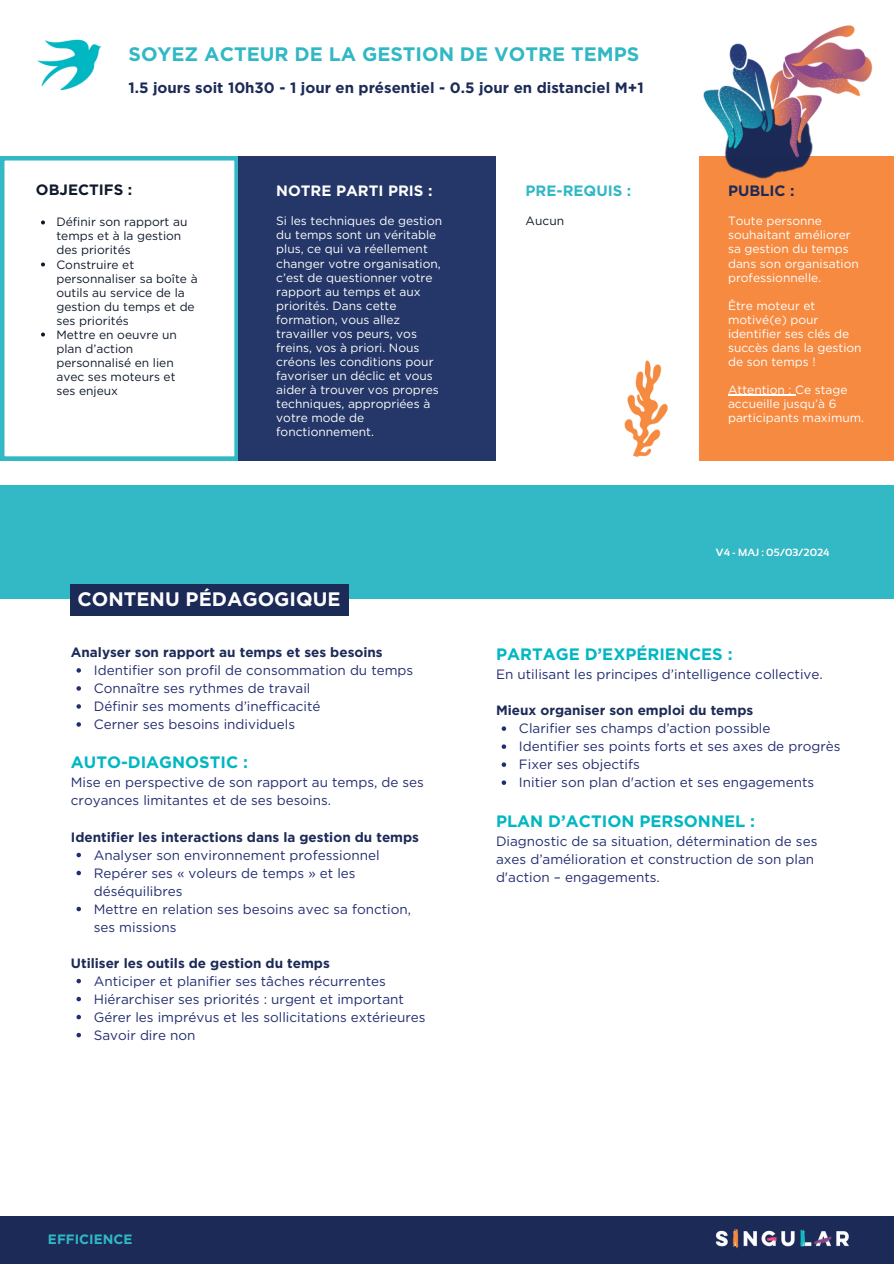
<style>
.page{position:relative;width:894px;height:1264px;background:#fff}
.page>*{position:absolute;margin:0;border:0;box-sizing:border-box;transform-origin:0 0}
.t1{font:700 19.5px "Gotham";color:#31b8c5}
.t2{font:700 19.5px "Gotham";color:#fefefe}
.t3{font:700 16.5px "Gotham";color:#00b7c2}
.t4{font:700 15px "Gotham";color:#1c2a57}
.t5{font:700 15px "Gotham";color:#fefefe}
.t6{font:700 15px "Gotham";color:#31b8c5}
.t7{font:700 15px "Gotham";color:#0f1a2b}
.t8{font:13.5px/18px "Gotham";color:#232d71}
.t9{font:700 13.5px "Gotham";color:#1c2a57}
.t10{font:700 13.5px "Gotham";color:#31b8c5}
.t11{font:12px/14px "Gotham";color:#fefefe}
.t12{font:12px/14px "Gotham";color:#fff}
.t13{font:12px/14px "Gotham";color:#0f1a2b}
.t14{font:700 10.5px "Sansation";color:#fefefe}
</style>
<div class="page">
<svg style="left:0;top:156px;width:238px;height:305px"></svg>
<div style="left:239px;top:156px;width:257px;height:305px;background:#233567"></div>
<div style="left:0;top:485px;width:893px;height:113px;background:#31b8c5"></div>
<div style="left:698px;top:156px;width:195px;height:304px;background:#f6893f"></div>
<hr style="left:727px;top:394px;width:68px;height:1px;background:#fff">
<img style="left:725px;top:159px;width:84px;height:20px">
<img style="left:703px;top:25px;width:170px;height:134px">
<div style="left:0;top:1216px;width:893px;height:47px;background:#1c2a57"></div>
<img style="left:38px;top:39px;width:63px;height:52px">
<img style="left:624px;top:360px;width:44px;height:97px">
<svg style="left:41px;top:220px;width:4px;height:4px"></svg>
<svg style="left:41px;top:262px;width:4px;height:4px"></svg>
<svg style="left:41px;top:332px;width:4px;height:4px"></svg>
<div style="left:70px;top:584px;width:278px;height:31px;background:#1c2a57"></div>
<img style="left:715px;top:1228px;width:134px;height:21px">
<svg style="left:76px;top:668px;width:5px;height:4px"></svg>
<svg style="left:76px;top:686px;width:5px;height:4px"></svg>
<svg style="left:76px;top:704px;width:5px;height:4px"></svg>
<svg style="left:76px;top:722px;width:5px;height:4px"></svg>
<svg style="left:76px;top:852px;width:5px;height:5px"></svg>
<svg style="left:76px;top:870px;width:5px;height:5px"></svg>
<svg style="left:76px;top:906px;width:5px;height:5px"></svg>
<svg style="left:76px;top:978px;width:5px;height:5px"></svg>
<svg style="left:76px;top:996px;width:5px;height:5px"></svg>
<svg style="left:76px;top:1014px;width:5px;height:5px"></svg>
<svg style="left:76px;top:1032px;width:5px;height:5px"></svg>
<svg style="left:501px;top:726px;width:5px;height:5px"></svg>
<svg style="left:501px;top:744px;width:5px;height:5px"></svg>
<svg style="left:501px;top:762px;width:5px;height:5px"></svg>
<svg style="left:501px;top:780px;width:5px;height:5px"></svg>
<h3 class="t1" style="left:128px;top:42px;width:512px">SOYEZ ACTEUR DE LA GESTION DE VOTRE TEMPS</h3>
<h2 class="t4" style="left:128px;top:79px;width:516px">1.5 jours soit 10h30 - 1 jour en présentiel - 0.5 jour en distanciel M+1</h2>
<p class="t7" style="left:36px;top:181px;width:98px">OBJECTIFS :</p>
<p class="t13" style="left:56px;top:215px;width:143px">Définir son rapport au temps et à la gestion des priorités<br>Construire et personnaliser sa boîte à outils au service de la gestion du temps et de ses priorités<br>Mettre en oeuvre un plan d’action personnalisé en lien avec ses moteurs et<br>ses enjeux</p>
<p class="t5" style="left:276px;top:182px;width:158px">NOTRE PARTI PRIS :</p>
<h1 class="t11" style="left:276px;top:214px;width:167px">Si les techniques de gestion du temps sont un véritable plus, ce qui va réellement changer votre organisation, c’est de questionner votre rapport au temps et aux priorités. Dans cette formation, vous allez travailler vos peurs, vos freins, vos à priori. Nous créons les conditions pour favoriser un déclic et vous aider à trouver vos propres techniques, appropriées à votre mode de fonctionnement.</h1>
<p class="t2" style="left:77px;top:587px;width:264px">CONTENU PÉDAGOGIQUE</p>
<p class="t6" style="left:525px;top:182px;width:107px">PRE-REQUIS :</p>
<p class="t13" style="left:525px;top:214px;width:40px">Aucun</p>
<p class="t4" style="left:727px;top:182px;width:68px">PUBLIC :</p>
<p class="t12" style="left:727px;top:214px;width:132px">Toute personne souhaitant améliorer sa gestion du temps dans son organisation professionnelle.</p>
<p class="t12" style="left:727px;top:298px;width:135px">Être moteur et motivé(e) pour identifier ses clés de succès dans la gestion de son temps !</p>
<p class="t12" style="left:727px;top:382px;width:137px">Attention : Ce stage accueille jusqu’à 6 participants maximum.</p>
<p class="t14" style="left:715px;top:546px;width:115px">V4 - MAJ : 05/03/2024</p>
<p class="t9" style="left:71px;top:644px;width:313px">Analyser son rapport au temps et ses besoins</p>
<p class="t8" style="left:94px;top:661px;width:321px">Identifier son profil de consommation du temps</p>
<h1 class="t8" style="left:94px;top:679px;width:218px">Connaître ses rythmes de travail</h1>
<h5 class="t8" style="left:94px;top:697px;width:228px">Définir ses moments d’inefficacité</h5>
<p class="t8" style="left:94px;top:715px;width:203px">Cerner ses besoins individuels</p>
<p class="t3" style="left:71px;top:752px;width:179px">AUTO-DIAGNOSTIC :</p>
<p class="t8" style="left:71px;top:773px;width:354px">Mise en perspective de son rapport au temps, de ses croyances limitantes et de ses besoins.</p>
<p class="t9" style="left:71px;top:828px;width:349px">Identifier les interactions dans la gestion du temps</p>
<p class="t8" style="left:94px;top:845px;width:287px">Analyser son environnement professionnel</p>
<h6 class="t8" style="left:94px;top:863px;width:263px">Repérer ses « voleurs de temps » et les déséquilibres</h6>
<h5 class="t8" style="left:94px;top:899px;width:319px">Mettre en relation ses besoins avec sa fonction, ses missions</h5>
<p class="t9" style="left:71px;top:954px;width:260px">Utiliser les outils de gestion du temps</p>
<p class="t8" style="left:94px;top:971px;width:293px">Anticiper et planifier ses tâches récurrentes</p>
<p class="t8" style="left:94px;top:989px;width:311px">Hiérarchiser ses priorités : urgent et important</p>
<h5 class="t8" style="left:94px;top:1007px;width:333px">Gérer les imprévus et les sollicitations extérieures</h5>
<p class="t8" style="left:94px;top:1025px;width:103px">Savoir dire non</p>
<p class="t3" style="left:496px;top:644px;width:238px">PARTAGE D’EXPÉRIENCES :</p>
<p class="t8" style="left:496px;top:665px;width:328px">En utilisant les principes d’intelligence collective.</p>
<p class="t9" style="left:496px;top:702px;width:259px">Mieux organiser son emploi du temps</p>
<p class="t8" style="left:519px;top:719px;width:323px">Clarifier ses champs d’action possible<br>Identifier ses points forts et ses axes de progrès Fixer ses objectifs<br>Initier son plan d'action et ses engagements</p>
<p class="t3" style="left:496px;top:810px;width:260px">PLAN D’ACTION PERSONNEL :</p>
<p class="t8" style="left:496px;top:831px;width:323px">Diagnostic de sa situation, détermination de ses axes d’amélioration et construction de son plan d'action – engagements.</p>
<p class="t10" style="left:48px;top:1231px;width:86px">EFFICIENCE</p>
</div>
